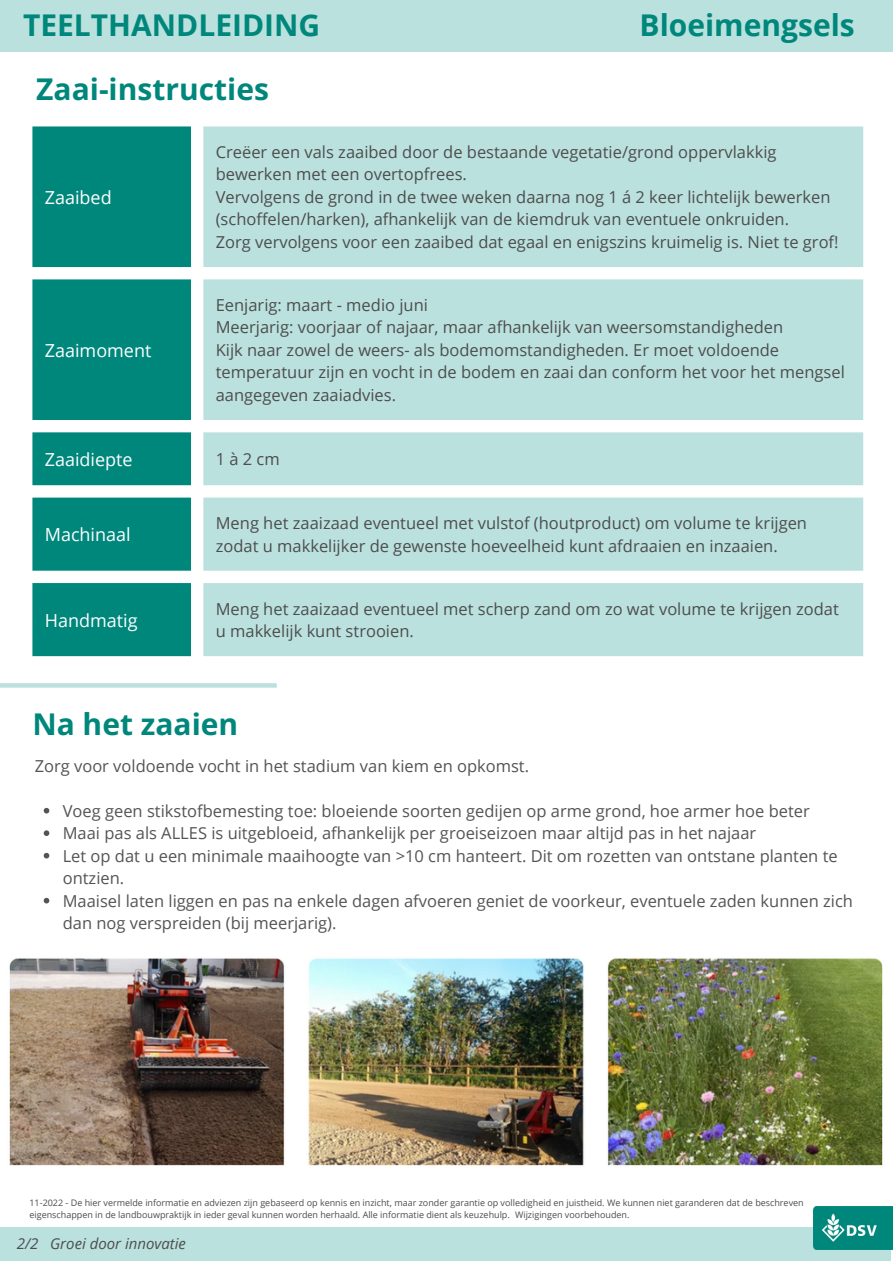
<style>
.page{position:relative;width:893px;height:1264px;background:#fff}
.page>*{position:absolute;margin:0;border:0;box-sizing:border-box;transform-origin:0 0}
.t1{font:700 30px "Open Sans";color:#00877c}
.t2{font:18px "Open Sans";color:#fdfefe}
.t3{font:18px "Open Sans";color:#fff}
.t4{font:16.5px/22.5px "Open Sans";color:#4d4d4d}
.t5{font:16.5px/22.5px "Open Sans";color:#545454}
.t6{font:italic 15px "Open Sans";color:#4d4d4d}
.t7{font:9px/12px "Open Sans";color:#4d4d4d}
</style>
<div class="page">
<div style="left:0;top:1226px;width:890px;height:34px;background:#bae1de"></div>
<div style="left:0;top:0;width:892px;height:52px;background:#bae1de"></div>
<img style="left:813px;top:1206px;width:79px;height:43px">
<img style="left:9px;top:958px;width:874px;height:208px">
<svg style="left:44px;top:807px;width:5px;height:6px"></svg>
<svg style="left:44px;top:830px;width:5px;height:6px"></svg>
<svg style="left:44px;top:852px;width:5px;height:6px"></svg>
<svg style="left:44px;top:897px;width:5px;height:6px"></svg>
<svg style="left:32px;top:126px;width:159px;height:530px;background:#199389"></svg>
<svg style="left:203px;top:126px;width:660px;height:530px;background:#c0e3e1"></svg>
<hr style="left:0;top:683px;width:277px;height:4px;background:#bae1de">
<h1 class="t1" style="left:23px;top:3px;width:299px">TEELTHANDLEIDING</h1>
<h1 class="t1" style="left:639px;top:3px;width:217px">Bloeimengsels</h1>
<h1 class="t1" style="left:36px;top:68px;width:234px">Zaai-instructies</h1>
<p class="t3" style="left:45px;top:185px;width:68px">Zaaibed</p>
<p class="t2" style="left:45px;top:338px;width:108px">Zaaimoment</p>
<p class="t4" style="left:216px;top:140px;width:624px">Creëer een vals zaaibed door de bestaande vegetatie/grond oppervlakkig bewerken met een overtopfrees.<br>Vervolgens de grond in de twee weken daarna nog 1 á 2 keer lichtelijk bewerken (schoffelen/harken), afhankelijk van de kiemdruk van eventuele onkruiden.<br>Zorg vervolgens voor een zaaibed dat egaal en enigszins kruimelig is. Niet te grof!</p>
<p class="t4" style="left:216px;top:293px;width:630px">Eenjarig: maart - medio juni<br>Meerjarig: voorjaar of najaar, maar afhankelijk van weersomstandigheden<br>Kijk naar zowel de weers- als bodemomstandigheden. Er moet voldoende temperatuur zijn en vocht in de bodem en zaai dan conform het voor het mengsel aangegeven zaaiadvies.</p>
<p class="t2" style="left:45px;top:447px;width:89px">Zaaidiepte</p>
<p class="t4" style="left:216px;top:447px;width:66px">1à2cm</p>
<p class="t2" style="left:45px;top:522px;width:87px">Machinaal</p>
<p class="t4" style="left:216px;top:511px;width:592px">Meng het zaaizaad eventueel met vulstof (houtproduct) om volume te krijgen zodat u makkelijker de gewenste hoeveelheid kunt afdraaien en inzaaien.</p>
<p class="t2" style="left:45px;top:607px;width:94px">Handmatig</p>
<p class="t4" style="left:216px;top:597px;width:624px">Meng het zaaizaad eventueel met scherp zand om zo wat volume te krijgen zodat u makkelijk kunt strooien.</p>
<h1 class="t1" style="left:32px;top:703px;width:207px">Na het zaaien</h1>
<p class="t5" style="left:35px;top:754px;width:496px">Zorg voor voldoende vocht in het stadium van kiem en opkomst.</p>
<p class="t5" style="left:63px;top:799px;width:791px">Voeg geen stikstofbemesting toe: bloeiende soorten gedijen op arme grond, hoe armer hoe beter<br>Maai pas als ALLES is uitgebloeid, afhankelijk per groeiseizoen maar altijd pas in het najaar<br>Let op dat u een minimale maaihoogte van &gt;10 cm hanteert. Dit om rozetten van ontstane planten te ontzien.<br>Maaisel laten liggen en pas na enkele dagen afvoeren geniet de voorkeur, eventuele zaden kunnen zich dan nog verspreiden (bij meerjarig).</p>
<p class="t7" style="left:30px;top:1196px;width:775px">11-2022 - De hier vermelde informatie en adviezen zijn gebaseerd op kennis en inzicht, maar zonder garantie op volledigheid en juistheid. We kunnen niet garanderen dat de beschreven eigenschappen in de landbouwpraktijk in ieder geval kunnen worden herhaald. Alle informatie dient als keuzehulp. Wijzigingen voorbehouden.</p>
<p class="t6" style="left:17px;top:1232px;width:171px">2/2 Groei door innovatie</p>
</div>
